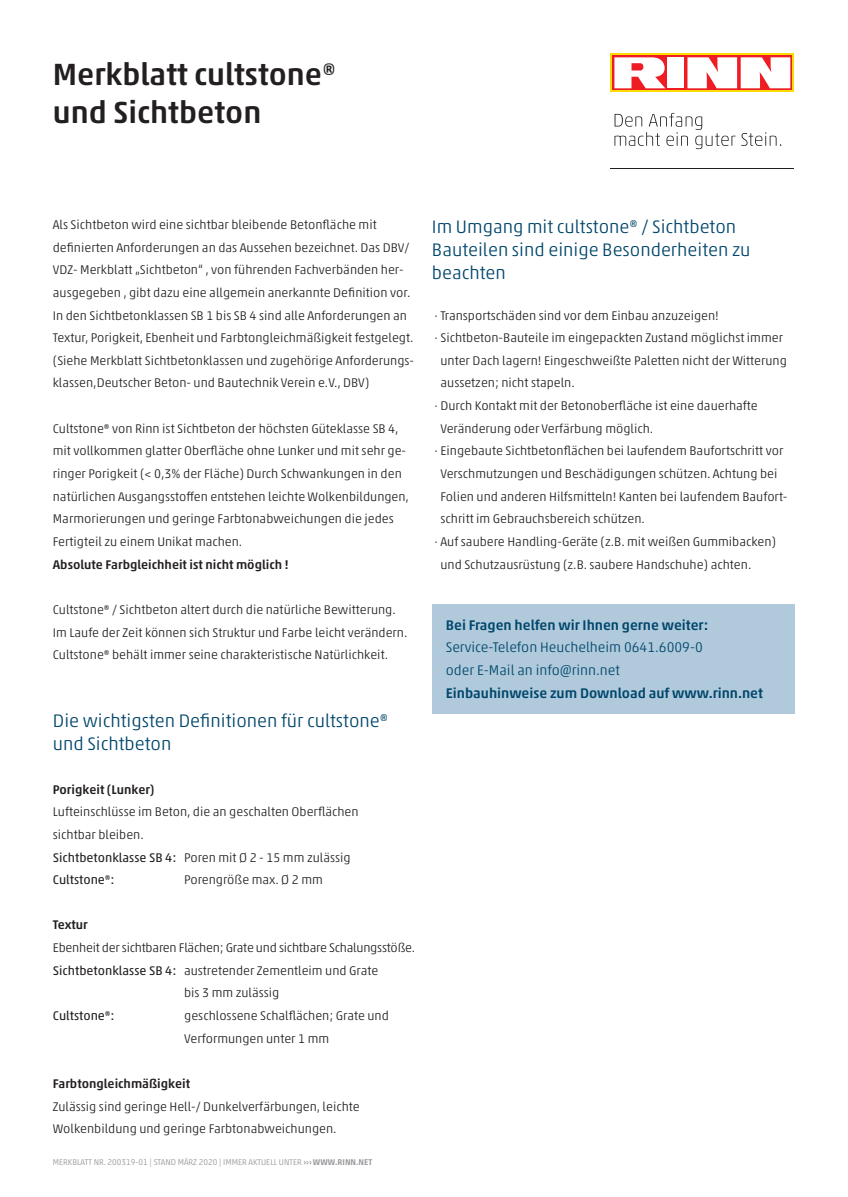
<style>
.page{position:relative;width:848px;height:1197px;background:#fff}
.page>*{position:absolute;margin:0;border:0;box-sizing:border-box;transform-origin:0 0}
.t1{font:500 31.1px/37.3px "Akko Std";color:#231f20}
.t2{font:300 18.4px/22.6px "Akko Std";color:#00466b}
.t3{font:500 14.1px "Akko Std";color:#00466b}
.t4{font:300 14.1px/22.6px "Akko Std";color:#00466b}
.t5{font:300 12.7px/22.6px "Akko Std";color:#231f20}
.t6{font:500 12.7px "Akko Std";color:#231f20}
.t7{font:300 12.7px "Akko Std";letter-spacing:-.02em;color:#231f20}
.t8{font:12.7px "Akko Std";color:#231f20}
.t9{font:300 8.5px "Akko Std";color:#939598}
.s1{font-weight:400}
.s2{font-weight:500}
</style>
<div class="page">
<svg style="left:614px;top:113px;width:121px;height:36px"></svg>
<svg style="left:741px;top:132px;width:40px;height:14px"></svg>
<div style="left:610px;top:54px;width:184px;height:38px;background:linear-gradient(to right,#ffdc01,#ffdc01)"></div>
<svg style="left:612px;top:56px;width:180px;height:34px"></svg>
<div style="left:667px;top:57px;width:17px;height:31px;background:#fff"></div>
<svg style="left:687px;top:57px;width:103px;height:31px"></svg>
<svg style="left:614px;top:57px;width:51px;height:31px"></svg>
<hr style="left:610px;top:168px;width:184px;height:1px;background:#231f20">
<div style="left:432px;top:603px;width:362px;height:110px;background:#b0c9db"></div>
<h1 class="t1" style="left:53px;top:55px;width:285px">Merkblatt cultstone® und Sichtbeton</h1>
<p class="t5" style="left:53px;top:213px;width:363px">Als Sichtbeton wird eine sichtbar bleibende Betonfläche mit definierten Anforderungen an das Aussehen bezeichnet. Das DBV/ VDZ- Merkblatt „Sichtbeton“ , von führenden Fachverbänden her&shy;ausgegeben , gibt dazu eine allgemein anerkannte Definition vor.<br>In den Sichtbetonklassen SB 1 bis SB 4 sind alle Anforderungen an Textur, Porigkeit, Ebenheit und Farbtongleichmäßigkeit festgelegt. (Siehe Merkblatt Sichtbetonklassen und zugehörige Anforderungs&shy;klassen,Deutscher Beton- und Bautechnik Verein e.V., DBV)</p>
<p class="t5" style="left:53px;top:417px;width:358px">Cultstone® von Rinn ist Sichtbeton der höchsten Güteklasse SB 4, mit vollkommen glatter Oberfläche ohne Lunker und mit sehr ge&shy;ringer Porigkeit (&lt; 0,3% der Fläche) Durch Schwankungen in den natürlichen Ausgangsstoffen entstehen leichte Wolkenbildungen, Marmorierungen und geringe Farbtonabweichungen die jedes Fertigteil zu einem Unikat machen.</p>
<p class="t6" style="left:53px;top:556px;width:237px">Absolute Farbgleichheit ist nicht möglich !</p>
<p class="t5" style="left:53px;top:598px;width:356px">Cultstone® / Sichtbeton altert durch die natürliche Bewitterung.<br>Im Laufe der Zeit können sich Struktur und Farbe leicht verändern.<br>Cultstone® behält immer seine charakteristische Natürlichkeit.</p>
<h2 class="t2" style="left:53px;top:709px;width:337px">Die wichtigsten Definitionen für cultstone® und Sichtbeton</h2>
<p class="t6" style="left:53px;top:781px;width:103px">Porigkeit (Lunker)</p>
<p class="t5" style="left:53px;top:800px;width:307px">Lufteinschlüsse im Beton, die an geschalten Oberflächen sichtbar bleiben.<br><span class="s1">Sichtbetonklasse SB 4:</span> Poren mit Ø 2 - 15 mm zulässig <span class="s1">Cultstone®:</span></p>
<p class="t5" style="left:184px;top:868px;width:140px">Porengröße max. Ø 2 mm</p>
<p class="t6" style="left:53px;top:917px;width:36px">Textur</p>
<p class="t7" style="left:53px;top:939px;width:364px">Ebenheit der sichtbaren Flächen; Grate und sichtbare Schalungsstöße.</p>
<p class="t5" style="left:53px;top:958px;width:327px"><span class="s1">Sichtbetonklasse SB 4:</span> austretender Zementleim und Grate</p>
<p class="t5" style="left:184px;top:981px;width:97px">bis 3 mm zulässig</p>
<p class="t8" style="left:53px;top:1007px;width:63px">Cultstone®:</p>
<p class="t5" style="left:184px;top:1004px;width:206px">geschlossene Schalflächen; Grate und<br>Verformungen unter 1 mm</p>
<p class="t6" style="left:53px;top:1075px;width:139px">Farbtongleichmäßigkeit</p>
<p class="t5" style="left:53px;top:1094px;width:308px">Zulässig sind geringe Hell-/ Dunkelverfärbungen, leichte<br>Wolkenbildung und geringe Farbtonabweichungen.</p>
<p class="t9" style="left:53px;top:1156px;width:321px">MERKBLATT NR. 200319-01 | STAND MÄRZ 2020 | IMMER AKTUELL UNTER <span class="s2">››› WWW.RINN.NET</span></p>
<h2 class="t2" style="left:432px;top:215px;width:320px">Im Umgang mit cultstone® / Sichtbeton<br>Bauteilen sind einige Besonderheiten zu beachten</h2>
<p class="t5" style="left:434px;top:304px;width:286px">· Transportschäden sind vor dem Einbau anzuzeigen!</p>
<p class="t5" style="left:434px;top:326px;width:350px">· Sichtbeton-Bauteile im eingepackten Zustand möglichst immer</p>
<p class="t5" style="left:440px;top:349px;width:348px">unter Dach lagern! Eingeschweißte Paletten nicht der Witterung</p>
<p class="t5" style="left:440px;top:371px;width:136px">aussetzen; nicht stapeln.</p>
<p class="t5" style="left:434px;top:394px;width:325px">· Durch Kontakt mit der Betonoberfläche ist eine dauerhafte</p>
<p class="t5" style="left:440px;top:417px;width:214px">Veränderung oder Verfärbung möglich.</p>
<p class="t5" style="left:434px;top:439px;width:350px">· Eingebaute Sichtbetonflächen bei laufendem Baufortschritt vor</p>
<p class="t5" style="left:440px;top:462px;width:338px">Verschmutzungen und Beschädigungen schützen. Achtung bei</p>
<p class="t5" style="left:440px;top:485px;width:348px">Folien und anderen Hilfsmitteln! Kanten bei laufendem Baufort-</p>
<p class="t5" style="left:440px;top:507px;width:206px">schritt im Gebrauchsbereich schützen.</p>
<p class="t5" style="left:434px;top:530px;width:343px">· Auf saubere Handling-Geräte (z.B. mit weißen Gummibacken)</p>
<p class="t5" style="left:440px;top:552px;width:312px">und Schutzausrüstung (z.B. saubere Handschuhe) achten.</p>
<p class="t3" style="left:446px;top:616px;width:264px">Bei Fragen helfen wir Ihnen gerne weiter:</p>
<p class="t4" style="left:446px;top:636px;width:258px">Service-Telefon Heuchelheim 0641.6009-0 oder E-Mail an info@rinn.net</p>
<p class="t3" style="left:446px;top:684px;width:318px">Einbauhinweise zum Download auf www.rinn.net</p>
</div>
